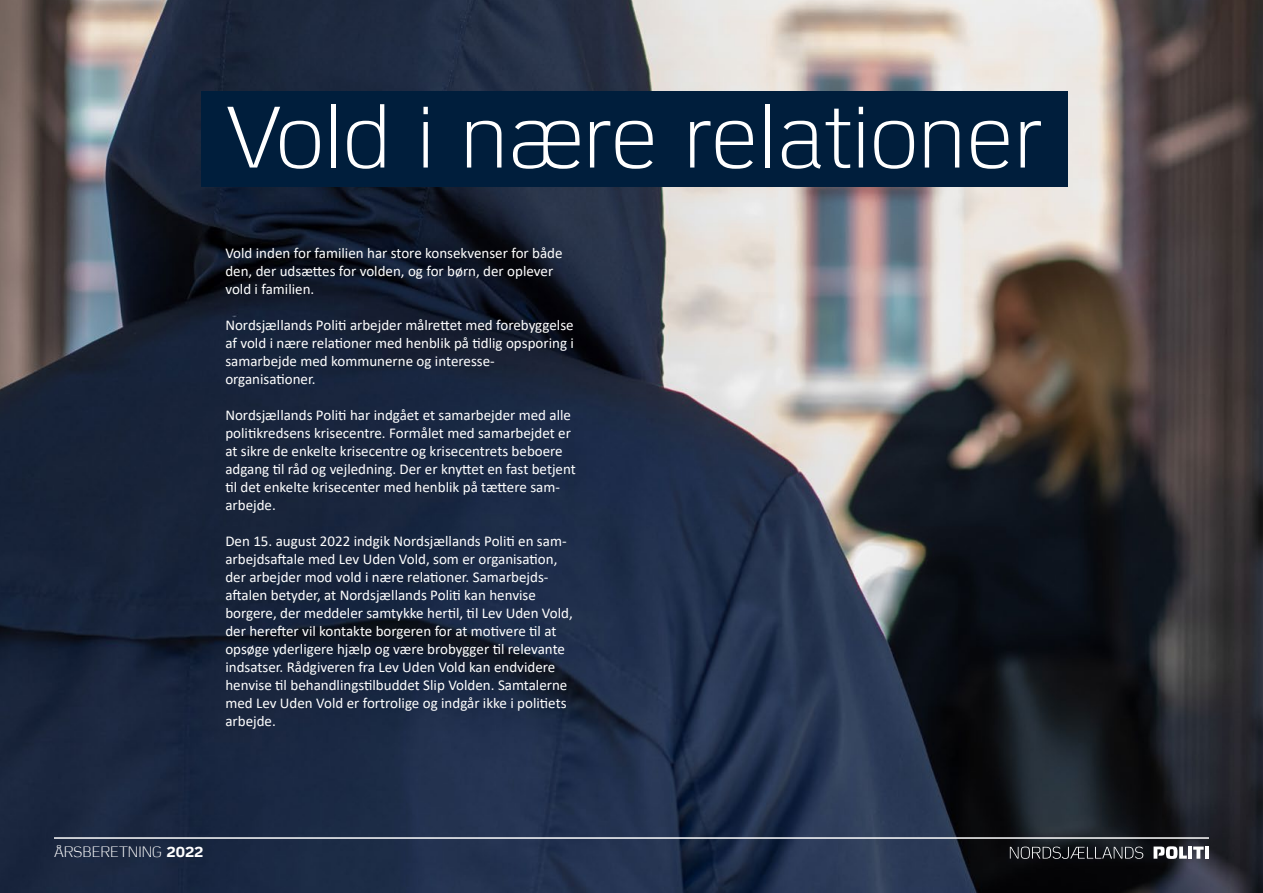
<style>
.page{position:relative;width:1263px;height:893px;background:#fff}
.page>*{position:absolute;margin:0;border:0;box-sizing:border-box;transform-origin:0 0}
.t1{font:300 87px "Politi";color:#fff}
.t2{font:15px/18px "Calibri";color:#fff}
.t3{font:300 15px "Politi";color:#fff}
.s1{font-weight:700}
</style>
<div class="page">
<img style="left:0;top:0;width:1263px;height:893px">
<div style="left:202px;top:91px;width:866px;height:95px;background:#001e3c"></div>
<hr style="left:54px;top:837px;width:1155px;height:2px;background:#fff">
<svg style="left:1153px;top:846px;width:34px;height:13px"></svg>
<hr style="left:1188px;top:846px;width:4px;height:13px;background:#fff">
<svg style="left:1193px;top:846px;width:11px;height:13px"></svg>
<hr style="left:1205px;top:846px;width:4px;height:13px;background:#fff">
<svg style="left:1010px;top:847px;width:133px;height:12px"></svg>
<h1 class="t1" style="left:225px;top:91px;width:819px">Vold i nære relationer</h1>
<p class="t2" style="left:225px;top:244px;width:339px">Vold inden for familien har store konsekvenser for både den, der udsættes for volden, og for børn, der oplever vold i familien.</p>
<p class="t2" style="left:225px;top:316px;width:350px">Nordsjællands Politi arbejder målrettet med forebyggelse af vold i nære relationer med henblik på tidlig opsporing i samarbejde med kommunerne og interesse&shy;organisationer.</p>
<p class="t2" style="left:225px;top:406px;width:352px">Nordsjællands Politi har indgået et samarbejder med alle politikredsens krisecentre. Formålet med samarbejdet er at sikre de enkelte krisecentre og krisecentrets beboere adgang til råd og vejledning. Der er knyttet en fast betjent til det enkelte krisecenter med henblik på tættere sam&shy;arbejde.</p>
<p class="t2" style="left:225px;top:532px;width:349px">Den 15. august 2022 indgik Nordsjællands Politi en sam&shy;arbejdsaftale med Lev Uden Vold, som er organisation, der arbejder mod vold i nære relationer. Samarbejds&shy;aftalen betyder, at Nordsjællands Politi kan henvise borgere, der meddeler samtykke hertil, til Lev Uden Vold, der herefter vil kontakte borgeren for at motivere til at opsøge yderligere hjælp og være brobygger til relevante indsatser. Rådgiveren fra Lev Uden Vold kan endvidere henvise til behandlingstilbuddet Slip Volden. Samtalerne med Lev Uden Vold er fortrolige og indgår ikke i politiets arbejde.</p>
<p class="t3" style="left:54px;top:844px;width:151px">ÅRSBERETNING <span class="s1">2022</span></p>
</div>
